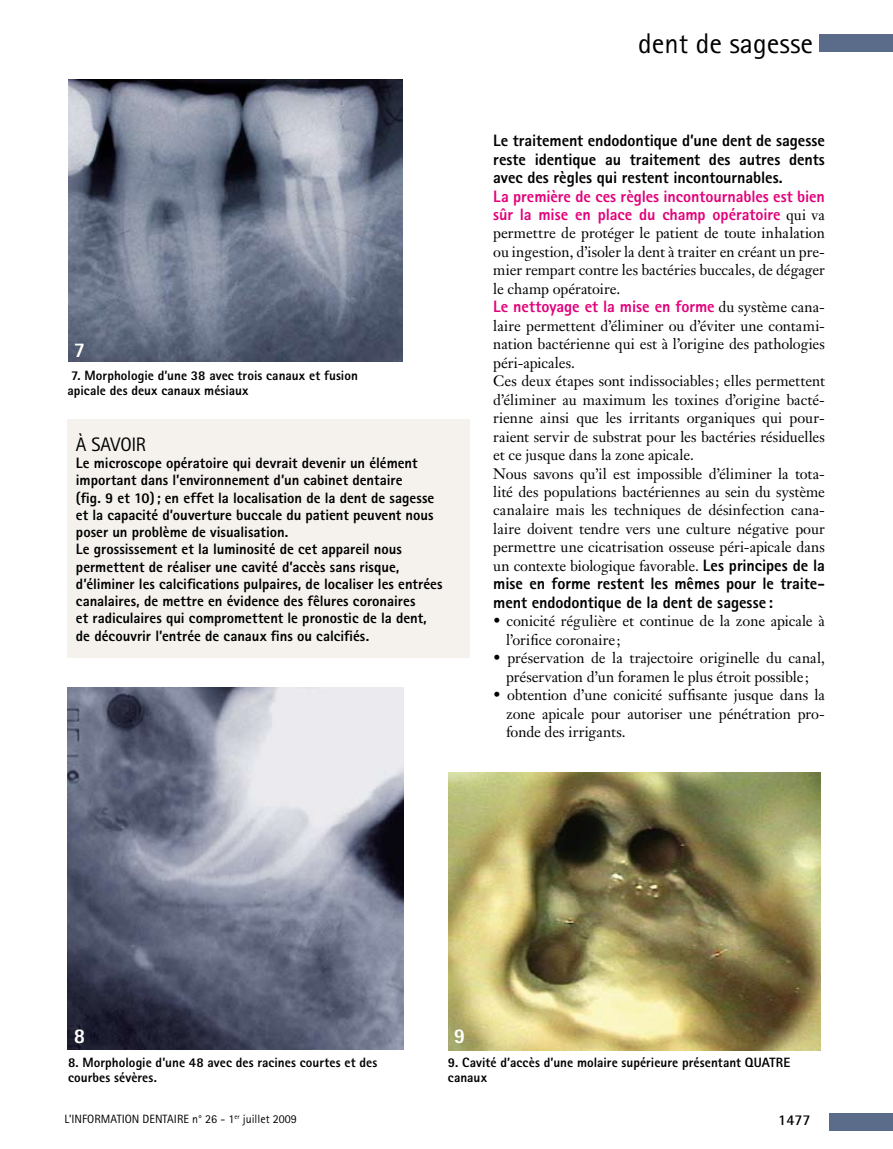
<style>
.page{position:relative;width:893px;height:1149px;background:#fff}
.page>*{position:absolute;margin:0;border:0;box-sizing:border-box;transform-origin:0 0}
.t1{font:28.5px "Rotis Sans Serif";color:#000}
.t2{font:800 21px "Rotis Sans Serif";color:#fff}
.t3{font:19.5px "Rotis Sans Serif";letter-spacing:-.005em;color:#000}
.t4{font:800 16.5px/18.5px "Rotis Sans Serif";letter-spacing:-.005em;color:#000;text-align:justify}
.t5{font:800 16.5px/18.5px "Rotis Sans Serif";letter-spacing:-.005em;color:#e2007a}
.t6{font:15px/18.5px "Janson Text";color:#000;text-align:justify}
.t7{font:800 15px/17.2px "Rotis Sans Serif";color:#000}
.t8{font:700 15px "Rotis Sans Serif";color:#000}
.t9{font:800 13.5px/15px "Rotis Sans Serif";letter-spacing:.005em;color:#000}
.t10{font:12px "Rotis Sans Serif";color:#000}
.s1{font-family:"Janson Text";font-weight:400;font-size:15px;color:#000}
.s2{font-family:"Rotis Sans Serif";font-weight:800;font-size:16.5px}
</style>
<div class="page">
<div style="left:819px;top:34px;width:74px;height:17px;background:#5a6c8a"></div>
<div style="left:830px;top:1113px;width:63px;height:17px;background:#5a6c8a"></div>
<img style="left:449px;top:772px;width:371px;height:277px">
<img style="left:67px;top:687px;width:336px;height:362px">
<img style="left:68px;top:80px;width:335px;height:281px">
<div style="left:67px;top:419px;width:403px;height:238px;background:#f5f2ee"></div>
<h2 class="t2" style="left:74px;top:336px;width:13px">7</h2>
<p class="t9" style="left:67px;top:367px;width:292px">7. Morphologie d’une 38 avec trois canaux et fusion apicale des deux canaux mésiaux</p>
<h3 class="t3" style="left:76px;top:432px;width:72px">À savOIR</h3>
<p class="t7" style="left:76px;top:454px;width:368px">Le microscope opératoire qui devrait devenir un élément important dans l’environnement d’un cabinet dentaire<br>(fig. 9 et 10); en effet la localisation de la dent de sagesse et la capacité d’ouverture buccale du patient peuvent nous poser un problème de visualisation.<br>Le grossissement et la luminosité de cet appareil nous permettent de réaliser une cavité d’accès sans risque, d’éliminer les calcifications pulpaires, de localiser les entrées canalaires, de mettre en évidence des fêlures coronaires<br>et radiculaires qui compromettent le pronostic de la dent, de découvrir l’entrée de canaux fins ou calcifiés.</p>
<h1 class="t1" style="left:638px;top:26px;width:177px">dent de sagesse</h1>
<p class="t4" style="left:493px;top:131px;width:333px">Le traitement endodontique d’une dent de sagesse reste identique au traitement des autres dents avec des règles qui restent incontournables.</p>
<p class="t5" style="left:493px;top:186px;width:333px">La première de ces règles incontournables est bien sûr la mise en place du champ opératoire <span class="s1">qui va</span></p>
<p class="t6" style="left:493px;top:224px;width:333px">permettre de protéger le patient de toute inhalation ou ingestion, d’isoler la dent à traiter en créant un pre&shy;mier rempart contre les bactéries buccales, de dégager le champ opératoire.</p>
<p class="t5" style="left:493px;top:297px;width:333px">Le nettoyage et la mise en forme <span class="s1">du système cana-</span></p>
<p class="t6" style="left:493px;top:316px;width:333px;text-align:left">laire permettent d’éliminer ou d’éviter une contami&shy;nation bactérienne qui est à l’origine des pathologies péri-apicales.<br>Ces deux étapes sont indissociables; elles permettent d’éliminer au maximum les toxines d’origine bacté&shy;rienne ainsi que les irritants organiques qui pour&shy;raient servir de substrat pour les bactéries résiduelles et ce jusque dans la zone apicale.<br>Nous savons qu’il est impossible d’éliminer la tota&shy;lité des populations bactériennes au sein du système canalaire mais les techniques de désinfection cana&shy;laire doivent tendre vers une culture négative pour permettre une cicatrisation osseuse péri-apicale dans un contexte biologique favorable. <span class="s2">Les principes de la</span></p>
<p class="t4" style="left:493px;top:574px;width:333px">mise en forme restent les mêmes pour le traite&shy;ment endodontique de la dent de sagesse :</p>
<p class="t6" style="left:506px;top:611px;width:320px;text-indent:-13px">• conicité régulière et continue de la zone apicale à l’orifice coronaire ;</p>
<p class="t6" style="left:493px;top:648px;width:333px;text-align:center">• préservation de la trajectoire originelle du canal, préservation d’un foramen le plus étroit possible;</p>
<p class="t6" style="left:506px;top:685px;width:320px;text-indent:-13px">• obtention d’une conicité suffisante jusque dans la zone apicale pour autoriser une pénétration pro&shy;fonde des irrigants.</p>
<h2 class="t2" style="left:74px;top:1021px;width:13px">8</h2>
<h2 class="t2" style="left:454px;top:1021px;width:13px">9</h2>
<p class="t9" style="left:68px;top:1054px;width:311px">8. Morphologie d’une 48 avec des racines courtes et des courbes sévères.</p>
<p class="t9" style="left:448px;top:1054px;width:344px">9. Cavité d’accès d’une molaire supérieure présentant QUATRE canaux</p>
<p class="t10" style="left:65px;top:1111px;width:234px">L’INFORMATION DENTAIRE n° 26 - 1<sup>er</sup> juillet 2009</p>
<p class="t8" style="left:778px;top:1110px;width:34px">1477</p>
</div>
